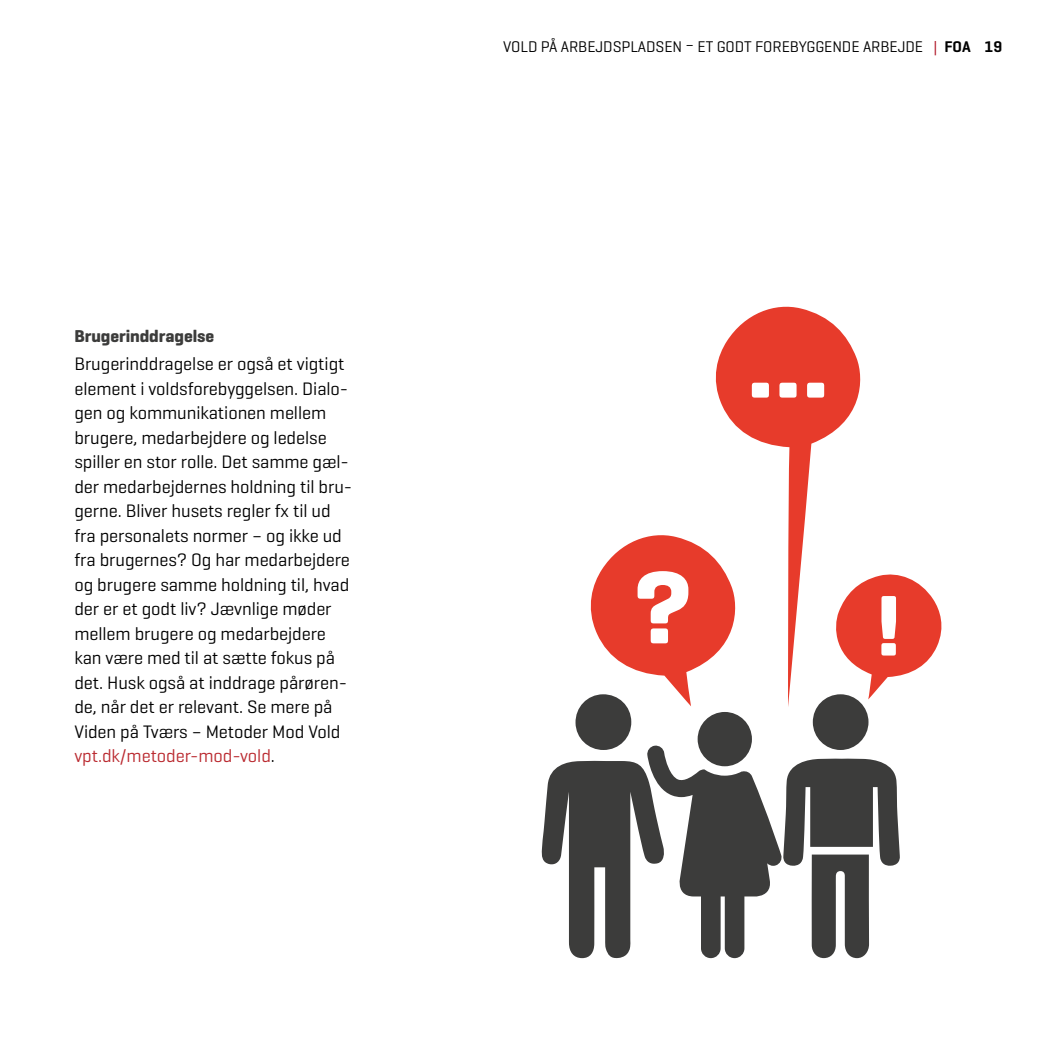
<style>
.page{position:relative;width:1042px;height:1042px;background:#fff}
.page>*{position:absolute;margin:0;border:0;box-sizing:border-box;transform-origin:0 0}
.t1{font:700 105px "Geogrotesque";color:#fff}
.t2{font:700 87.5px "Geogrotesque";color:#fff}
.t3{font:18.38px/24.5px "Geogrotesque";letter-spacing:-.005em;color:#000}
.t4{font:700 17.5px "Geogrotesque";letter-spacing:-.005em;color:#3c3c3b}
.t5{font:15.75px "Geogrotesque";letter-spacing:-.005em;color:#000}
.s1{color:#ba2a30}
.s2{color:#ae1122}
.s3{font-weight:600}
</style>
<div class="page">
<div style="left:697px;top:712px;width:55px;height:54px;background:#3c3c3b;border-radius:50%"></div>
<div style="left:575px;top:694px;width:56px;height:56px;background:#3c3c3b;border-radius:50%"></div>
<div style="left:812px;top:694px;width:56px;height:56px;background:#3c3c3b;border-radius:50%"></div>
<svg style="left:541px;top:745px;width:359px;height:213px"></svg>
<svg style="left:585px;top:535px;width:125px;height:171px"></svg>
<svg style="left:710px;top:306px;width:154px;height:401px"></svg>
<svg style="left:833px;top:571px;width:109px;height:128px"></svg>
<p class="t4" style="left:74px;top:325px;width:141px">Brugerinddragelse</p>
<p class="t3" style="left:74px;top:351px;width:279px">Brugerinddragelse er også et vigtigt element i voldsforebyggelsen. Dialo&shy;gen og kommunikationen mellem brugere, medarbejdere og ledelse spiller en stor rolle. Det samme gæl&shy;der medarbejdernes holdning til bru&shy;gerne. Bliver husets regler fx til ud fra personalets normer – og ikke ud fra brugernes? Og har medarbejdere og brugere samme holdning til, hvad der er et godt liv? Jævnlige møder mellem brugere og medarbejdere kan være med til at sætte fokus på det. Husk også at inddrage pårøren&shy;de, når det er relevant. Se mere på Viden på Tværs – Metoder Mod Vold <span class="s1">vpt.dk/metoder-mod-vold</span>.</p>
<p class="t5" style="left:503px;top:36px;width:501px">VOLD PÅ ARBEJDSPLADSEN – ET GODT FOREBYGGENDE ARBEJDE <span class="s2">|</span> <span class="s3">FOA 19</span></p>
<h1 class="t1" style="left:746px;top:296px;width:84px">...</h1>
<h1 class="t1" style="left:633px;top:542px;width:61px">?</h1>
<h2 class="t2" style="left:876px;top:571px;width:27px">!</h2>
</div>
